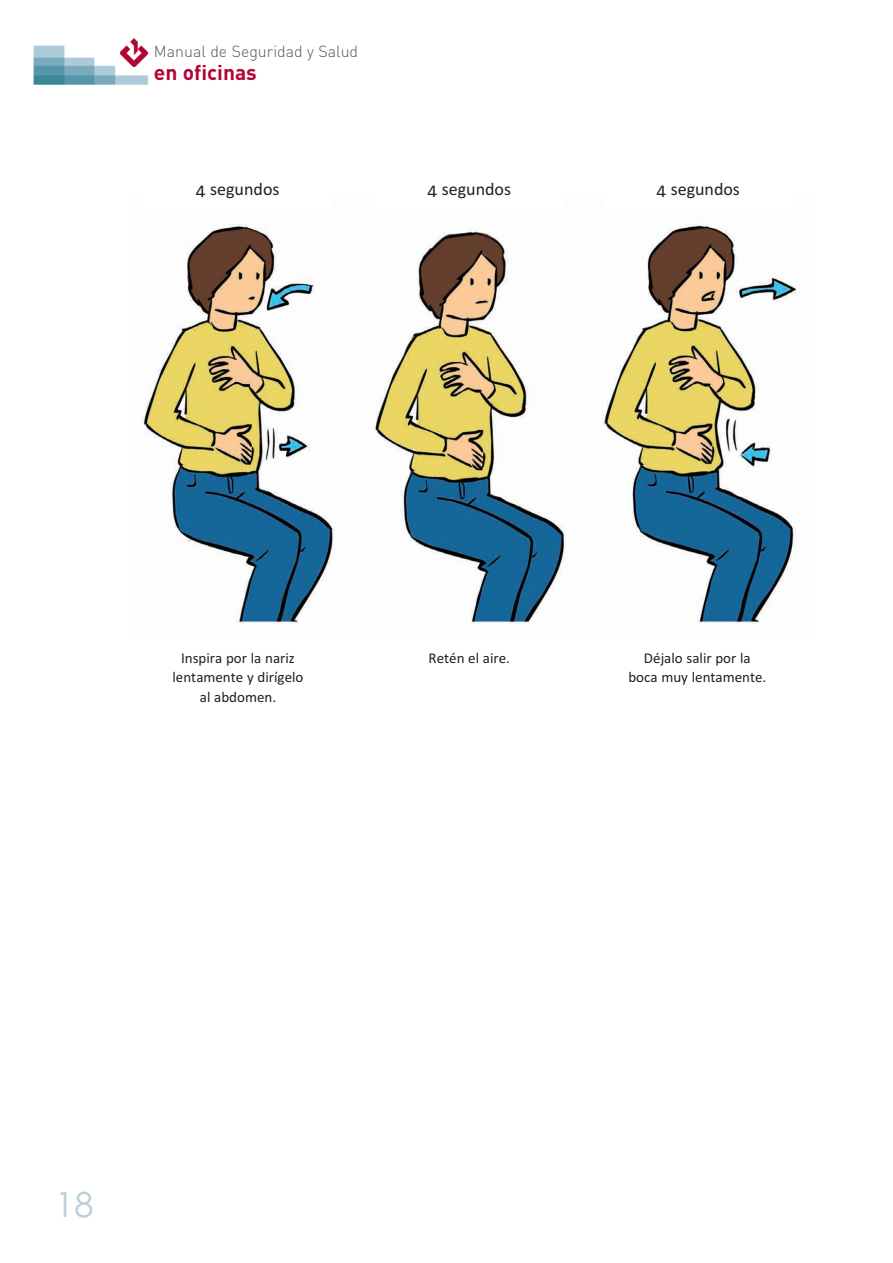
<style>
.page{position:relative;width:893px;height:1263px;background:#fff}
.page>*{position:absolute;margin:0;border:0;box-sizing:border-box;transform-origin:0 0}
.t1{font:34.5px "Century Gothic";color:#bacfd9}
.t2{font:700 21px "DIN";color:#b30437}
.t3{font:18px "Calibri";color:#231f20}
.t4{font:300 15.9px "DIN";color:#57585a}
.t5{font:15px/19.5px "Calibri";color:#231f20;text-align:center}
</style>
<div class="page">
<img style="left:33px;top:45px;width:115px;height:40px">
<div style="left:119px;top:36px;width:29px;height:33px;background:#fff"></div>
<img style="left:121px;top:39px;width:27px;height:27px">
<img style="left:142px;top:224px;width:655px;height:400px">
<p class="t4" style="left:154px;top:46px;width:206px">Manual de Seguridad y Salud</p>
<h2 class="t2" style="left:154px;top:65px;width:104px">en oficinas</h2>
<p class="t3" style="left:196px;top:183px;width:85px">4 segundos</p>
<p class="t3" style="left:427px;top:183px;width:85px">4 segundos</p>
<p class="t3" style="left:656px;top:183px;width:85px">4 segundos</p>
<p class="t5" style="left:173px;top:649px;width:132px">Inspira por la nariz lentamente y dirígelo al abdomen.</p>
<p class="t5" style="left:429px;top:649px;width:83px">Retén el aire.</p>
<p class="t5" style="left:628px;top:649px;width:140px">Déjalo salir por la boca muy lentamente.</p>
<h1 class="t1" style="left:55px;top:1191px;width:40px">18</h1>
</div>
